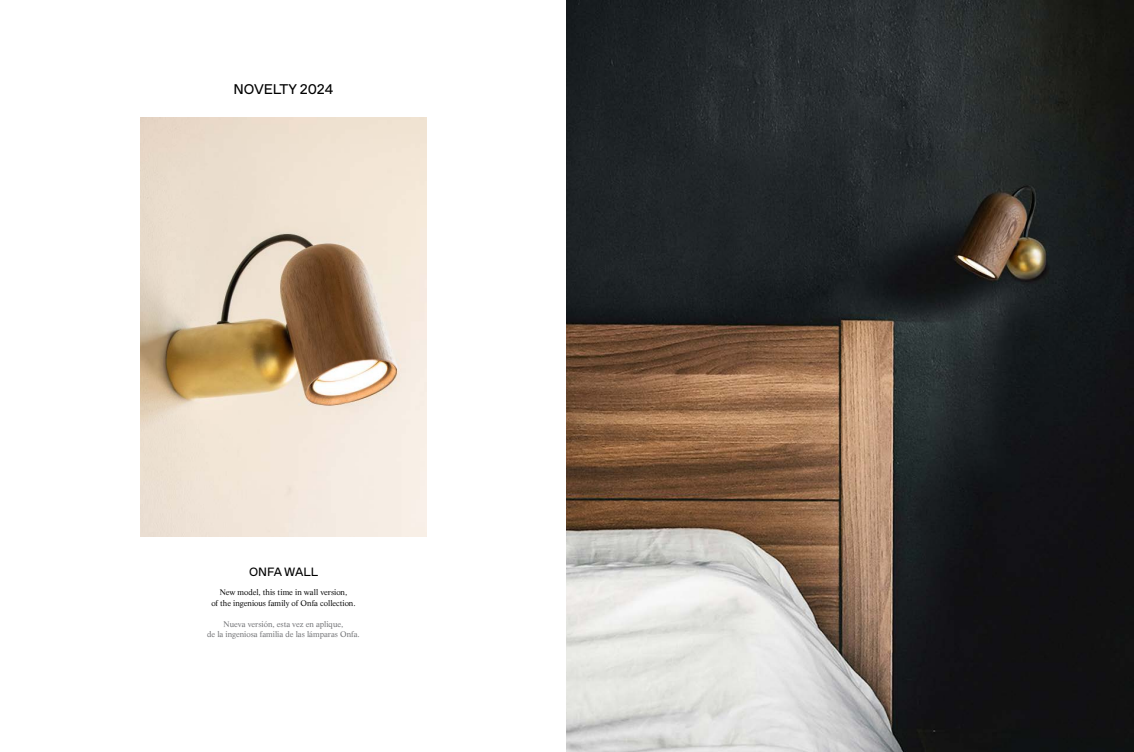
<style>
.page{position:relative;width:1134px;height:752px;background:#fff}
.page>*{position:absolute;margin:0;border:0;box-sizing:border-box;transform-origin:0 0}
.t1{font:14px "Favorit";letter-spacing:-.005em;color:#000}
.t2{font:12px "Favorit";letter-spacing:-.005em;color:#000}
.t3{font:8px/10.5px "Life LT Std";letter-spacing:-.005em;color:#000;text-align:center}
.t4{font:8px/10.5px "Life LT Std";letter-spacing:-.005em;color:#6d6e71;text-align:center}
</style>
<div class="page">
<img style="left:141px;top:117px;width:285px;height:419px">
<img style="left:567px;top:0;width:567px;height:751px">
<h1 class="t1" style="left:234px;top:79px;width:101px">NOVELTY 2024</h1>
<h2 class="t2" style="left:249px;top:563px;width:70px">ONFA WALL</h2>
<p class="t3" style="left:211px;top:587px;width:146px">New model, this time in wall version,<br>of the ingenious family of Onfa collection.</p>
<p class="t4" style="left:207px;top:618px;width:154px">Nueva versión, esta vez en aplique,<br>de la ingeniosa familia de las lámparas Onfa.</p>
</div>
